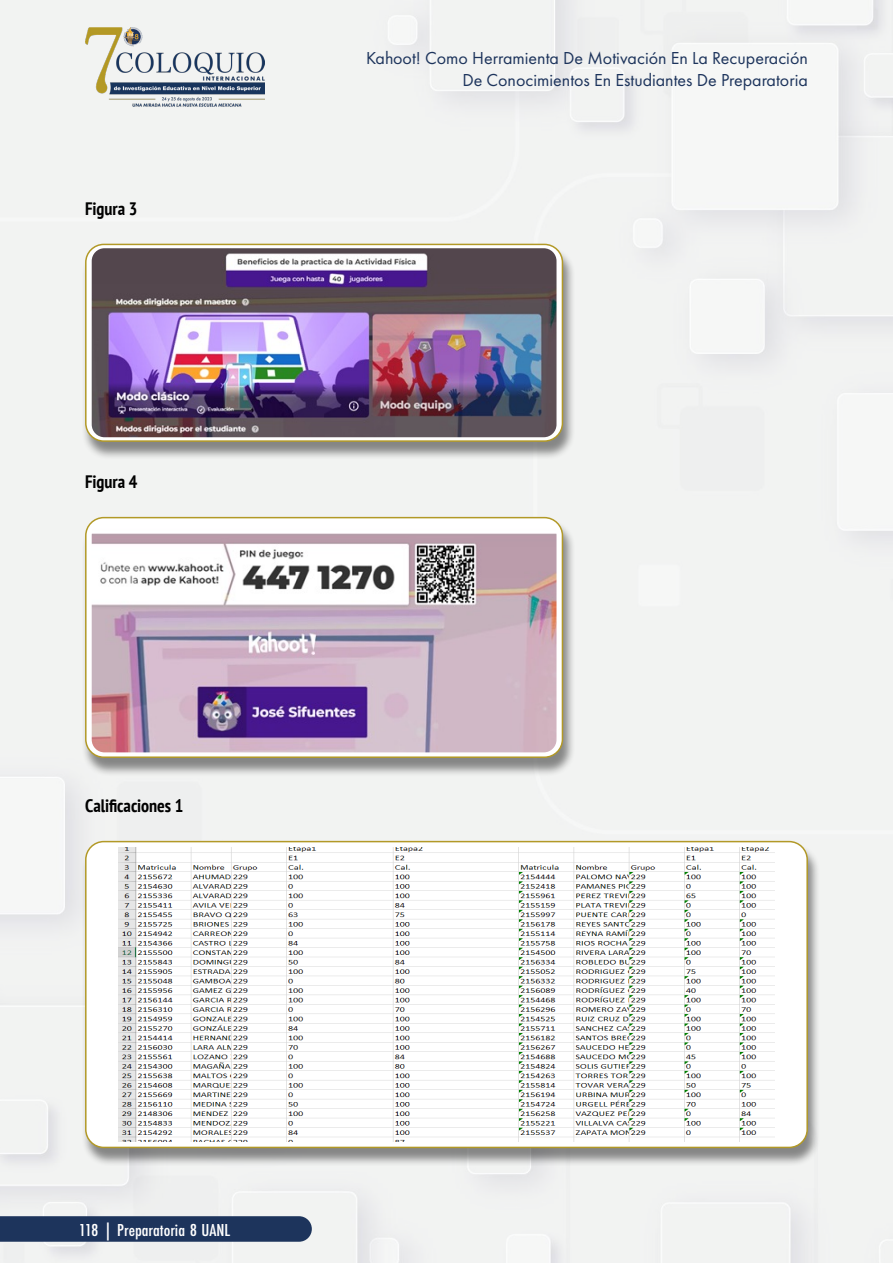
<style>
.page{position:relative;width:893px;height:1263px;background:#f2f3f2}
.page>*{position:absolute;margin:0;border:0;box-sizing:border-box;transform-origin:0 0}
.t1{font:18px/21.6px "Futura PT";color:#1d345c;text-align:right}
.t2{font:700 condensed 18px "PT Sans";color:#000}
.t3{font:500 18px "Futura PT Cond";color:#fff;scale:1.08 1}
</style>
<div class="page">
<svg style="left:0;top:1216px;width:312px;height:26px;background:#22385f"></svg>
<img style="left:85px;top:27px;width:179px;height:82px">
<div style="left:81px;top:246px;width:495px;height:214px;background:#000;opacity:.45"></div>
<svg style="left:86px;top:244px;width:476px;height:197px"></svg>
<div style="left:85px;top:244px;width:478px;height:198px;border:2px solid #b29927;border-radius:18px"></div>
<img style="left:92px;top:248px;width:464px;height:189px">
<div style="left:81px;top:519px;width:495px;height:257px;background:#000;opacity:.45"></div>
<svg style="left:86px;top:518px;width:476px;height:239px"></svg>
<div style="left:85px;top:517px;width:478px;height:241px;border:2px solid #b29927;border-radius:18px"></div>
<img style="left:92px;top:522px;width:464px;height:230px">
<div style="left:81px;top:843px;width:739px;height:324px;background:#000;opacity:.45"></div>
<div style="left:86px;top:841px;width:721px;height:306px;background:#fff;border-radius:18px"></div>
<div style="left:85px;top:841px;width:723px;height:307px;border:2px solid #b29927;border-radius:18px"></div>
<img style="left:119px;top:848px;width:655px;height:293px">
<p class="t2" style="left:85px;top:196px;width:54px">Figura 3</p>
<p class="t2" style="left:85px;top:470px;width:54px">Figura 4</p>
<p class="t2" style="left:85px;top:794px;width:100px">Calificaciones 1</p>
<p class="t1" style="left:366px;top:47px;width:443px">Kahoot! Como Herramienta De Motivación En La Recuperación<br>De Conocimientos En Estudiantes De Preparatoria</p>
<p class="t3" style="left:79px;top:1219px;width:142px">118 | Preparatoria 8 UANL</p>
</div>
